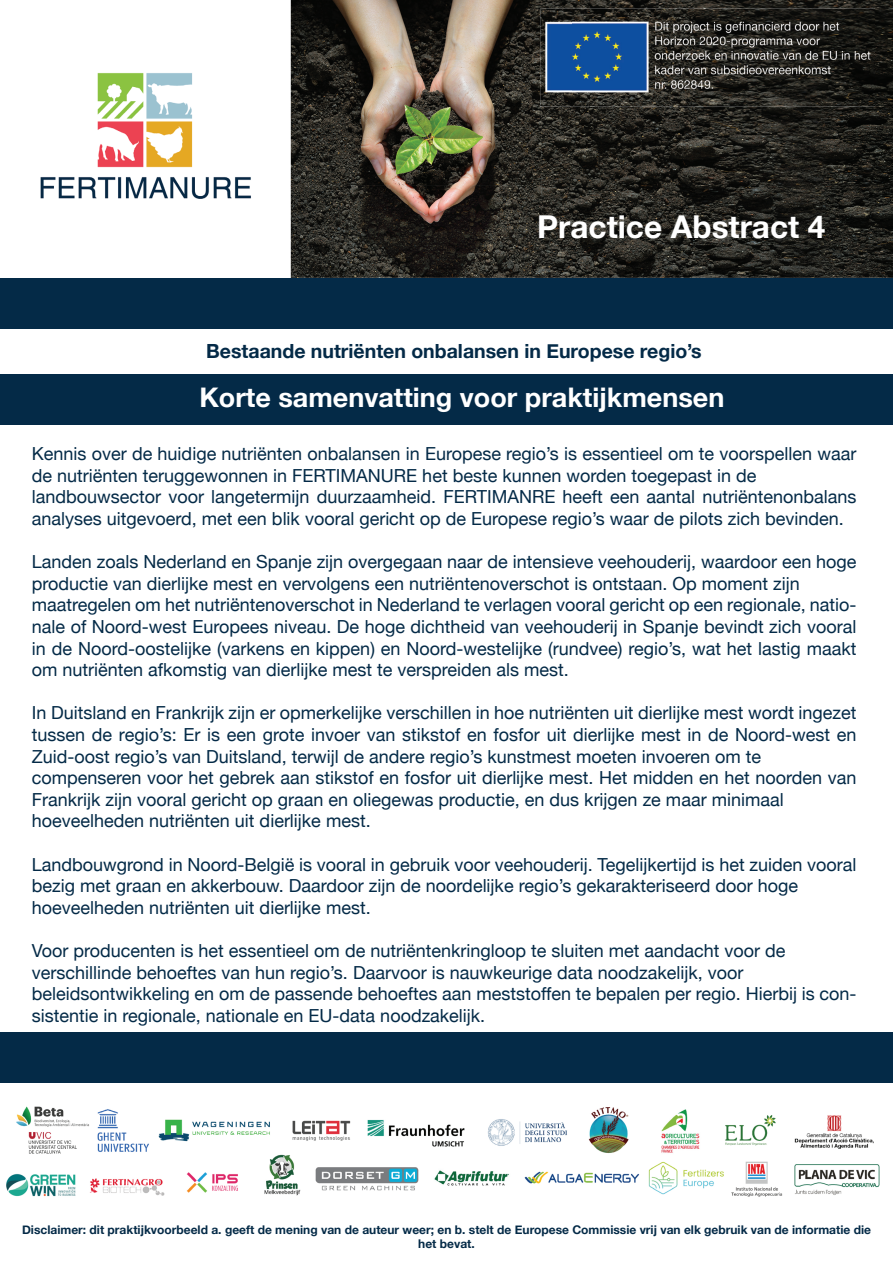
<style>
.page{position:relative;width:893px;height:1263px;background:#fff}
.page>*{position:absolute;margin:0;border:0;box-sizing:border-box;transform-origin:0 0}
.t1{font:700 31.5px "Helvetica Neue";color:#fff}
.t2{font:700 27px "Helvetica Neue";color:#fff}
.t3{font:700 19.5px "Helvetica Neue";color:#042a47}
.t4{font:18px/21.6px "Helvetica Neue";color:#042a47}
.t5{font:700 12px/14.4px "Helvetica Neue";color:#042a47;text-align:center}
</style>
<div class="page">
<img style="left:6px;top:1106px;width:874px;height:91px">
<div style="left:0;top:374px;width:893px;height:51px;background:#042a47"></div>
<div style="left:0;top:1033px;width:893px;height:50px;background:#042a47"></div>
<div style="left:0;top:278px;width:893px;height:50px;background:#042a47"></div>
<img style="left:40px;top:73px;width:211px;height:126px">
<img style="left:291px;top:0;width:250px;height:278px">
<img style="left:541px;top:0;width:352px;height:46px">
<img style="left:843px;top:46px;width:50px;height:232px">
<img style="left:541px;top:107px;width:302px;height:171px">
<img style="left:501px;top:214px;width:359px;height:30px">
<img style="left:540px;top:9px;width:335px;height:98px">
<img style="left:573px;top:17px;width:301px;height:89px">
<h1 class="t1" style="left:501px;top:202px;width:362px">Abstracto de la práctica</h1>
<h1 class="t1" style="left:537px;top:202px;width:290px">Practice Abstract 4</h1>
<p class="t3" style="left:206px;top:335px;width:497px">Bestaande nutriënten onbalansen in Europese regio’s</p>
<h2 class="t2" style="left:199px;top:376px;width:526px">Korte samenvatting voor praktijkmensen</h2>
<p class="t4" style="left:32px;top:444px;width:826px">Kennis over de huidige nutriënten onbalansen in Europese regio’s is essentieel om te voorspellen waar de nutriënten teruggewonnen in FERTIMANURE het beste kunnen worden toegepast in de landbouwsector voor langetermijn duurzaamheid. FERTIMANRE heeft een aantal nutriëntenonbalans analyses uitgevoerd, met een blik vooral gericht op de Europese regio’s waar de pilots zich bevinden.</p>
<p class="t4" style="left:32px;top:552px;width:826px">Landen zoals Nederland en Spanje zijn overgegaan naar de intensieve veehouderij, waardoor een hoge productie van dierlijke mest en vervolgens een nutriëntenoverschot is ontstaan. Op moment zijn maatregelen om het nutriëntenoverschot in Nederland te verlagen vooral gericht op een regionale, natio&shy;nale of Noord-west Europees niveau. De hoge dichtheid van veehouderij in Spanje bevindt zich vooral in de Noord-oostelijke (varkens en kippen) en Noord-westelijke (rundvee) regio’s, wat het lastig maakt om nutriënten afkomstig van dierlijke mest te verspreiden als mest.</p>
<p class="t4" style="left:32px;top:703px;width:826px">In Duitsland en Frankrijk zijn er opmerkelijke verschillen in hoe nutriënten uit dierlijke mest wordt ingezet tussen de regio’s: Er is een grote invoer van stikstof en fosfor uit dierlijke mest in de Noord-west en Zuid-oost regio’s van Duitsland, terwijl de andere regio’s kunstmest moeten invoeren om te compenseren voor het gebrek aan stikstof en fosfor uit dierlijke mest. Het midden en het noorden van Frankrijk zijn vooral gericht op graan en oliegewas productie, en dus krijgen ze maar minimaal hoeveelheden nutriënten uit dierlijke mest.</p>
<p class="t4" style="left:32px;top:854px;width:826px">Landbouwgrond in Noord-België is vooral in gebruik voor veehouderij. Tegelijkertijd is het zuiden vooral bezig met graan en akkerbouw. Daardoor zijn de noordelijke regio’s gekarakteriseerd door hoge hoeveelheden nutriënten uit dierlijke mest.</p>
<p class="t4" style="left:32px;top:941px;width:826px">Voor producenten is het essentieel om de nutriëntenkringloop te sluiten met aandacht voor de verschillinde behoeftes van hun regio’s. Daarvoor is nauwkeurige data noodzakelijk, voor beleidsontwikkeling en om de passende behoeftes aan meststoffen te bepalen per regio. Hierbij is con&shy;sistentie in regionale, nationale en EU-data noodzakelijk.</p>
<p class="t5" style="left:22px;top:1222px;width:850px">Disclaimer: dit praktijkvoorbeeld a. geeft de mening van de auteur weer; en b. stelt de Europese Commissie vrij van elk gebruik van de informatie die het bevat.</p>
</div>
